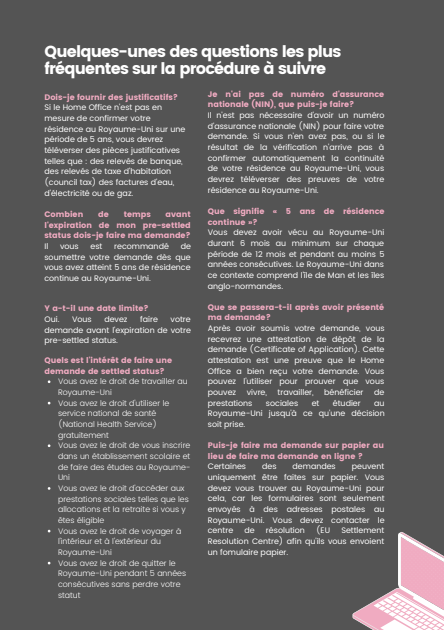
<style>
.page{position:relative;width:444px;height:630px;background:#545454}
.page>*{position:absolute;margin:0;border:0;box-sizing:border-box;transform-origin:0 0}
.t1{font:16px/17.2px "Poppins";letter-spacing:-.05em;color:#fff}
.t2{font:8px/10.8px "Poppins";color:#fff;text-align:justify}
.t3{font:300 8px/10.8px "Poppins";color:#fff}
.t4{font:8px/10.8px "Poppins";color:#f0abc1}
</style>
<div class="page">
<svg style="left:352px;top:532px;width:92px;height:98px"></svg>
<p class="t1" style="left:44px;top:43px;width:298px">Quelques-unes des questions les plus fréquentes sur la procédure à suivre</p>
<p class="t4" style="left:44px;top:92px;width:135px">Dois-je fournir des justificatifs?</p>
<p class="t2" style="left:44px;top:102px;width:142px;text-align:left">Si le Home Office n'est pas en mesure de confirmer votre résidence au Royaume-Uni sur une période de 5 ans, vous devrez téléverser des pièces justificatives telles que : des relevés de banque, des relevés de taxe d'habitation (council tax) des factures d'eau, d'électricité ou de gaz.</p>
<p class="t4" style="left:208px;top:89px;width:178px">Je n'ai pas de numéro d'assurance nationale (NIN), que puis-je faire?</p>
<p class="t2" style="left:208px;top:110px;width:178px">Il n'est pas nécessaire d'avoir un numéro d'assurance nationale (NIN) pour faire votre demande. Si vous n'en avez pas, ou si le résultat de la vérification n'arrive pas à confirmer automatiquement la continuité de votre résidence au Royaume-Uni, vous devrez téléverser des preuves de votre résidence au Royaume-Uni.</p>
<p class="t4" style="left:44px;top:209px;width:40px">Combien</p>
<p class="t4" style="left:98px;top:209px;width:12px">de</p>
<p class="t4" style="left:124px;top:209px;width:29px">temps</p>
<p class="t4" style="left:44px;top:209px;width:148px;text-align:justify;text-indent:121px">avant l'expiration de mon pre-settled status dois-je faire ma demande?</p>
<p class="t2" style="left:44px;top:241px;width:5px">Il</p>
<p class="t2" style="left:60px;top:241px;width:20px">vous</p>
<p class="t2" style="left:90px;top:241px;width:13px">est</p>
<p class="t2" style="left:114px;top:241px;width:56px">recommandé</p>
<p class="t2" style="left:44px;top:241px;width:148px;text-indent:136px">de soumettre votre demande dès que vous avez atteint 5 ans de résidence continue au Royaume-Uni.</p>
<p class="t4" style="left:44px;top:303px;width:106px">Y a-t-il une date limite?</p>
<p class="t2" style="left:44px;top:314px;width:17px">Oui.</p>
<p class="t2" style="left:72px;top:314px;width:21px">Vous</p>
<p class="t2" style="left:104px;top:314px;width:25px">devez</p>
<p class="t2" style="left:140px;top:314px;width:19px">faire</p>
<p class="t2" style="left:44px;top:314px;width:148px;text-indent:126px">votre demande avant l'expiration de votre pre-settled status.</p>
<p class="t4" style="left:44px;top:355px;width:129px">Quels est l'intérêt de faire une demande de settled status?</p>
<p class="t3" style="left:58px;top:376px;width:131px">Vous avez le droit de travailler au<br>Royaume-Uni</p>
<p class="t3" style="left:58px;top:398px;width:113px">Vous avez le droit d'utiliser le service national de santé (National Health Service) gratuitement</p>
<p class="t3" style="left:58px;top:440px;width:134px;text-align:justify">Vous avez le droit de vous inscrire dans un établissement scolaire et de faire des études au Royaume-Uni</p>
<p class="t3" style="left:58px;top:483px;width:132px">Vous avez le droit d'accéder aux prestations sociales telles que les allocations et la retraite si vous y êtes éligible</p>
<p class="t3" style="left:58px;top:526px;width:125px">Vous avez le droit de voyager à l'intérieur et à l'extérieur du<br>Royaume-Uni</p>
<p class="t3" style="left:58px;top:558px;width:130px">Vous avez le droit de quitter le<br>Royaume-Uni pendant 5 années consécutives sans perdre votre statut</p>
<p class="t4" style="left:208px;top:206px;width:178px">Que signifie « 5 ans de résidence continue »?</p>
<p class="t2" style="left:208px;top:227px;width:178px">Vous devez avoir vécu au Royaume-Uni durant 6 mois au minimum sur chaque période de 12 mois et pendant au moins 5 années consécutives. Le Royaume-Uni dans ce contexte comprend l'île de Man et les îles anglo-normandes.</p>
<p class="t4" style="left:208px;top:301px;width:178px">Que se passera-t-il après avoir présenté ma demande?</p>
<p class="t2" style="left:208px;top:323px;width:178px">Après avoir soumis votre demande, vous recevrez une attestation de dépôt de la demande (Certificate of Application). Cette attestation est une preuve que le Home Office a bien reçu votre demande. Vous pouvez l'utiliser pour prouver que vous pouvez</p>
<p class="t2" style="left:247px;top:387px;width:22px">vivre,</p>
<p class="t2" style="left:277px;top:387px;width:38px">travailler,</p>
<p class="t2" style="left:324px;top:387px;width:41px">bénéficier</p>
<p class="t2" style="left:374px;top:387px;width:12px">de</p>
<p class="t2" style="left:208px;top:397px;width:46px">prestations</p>
<p class="t2" style="left:266px;top:397px;width:34px">sociales</p>
<p class="t2" style="left:311px;top:397px;width:9px">et</p>
<p class="t2" style="left:333px;top:397px;width:29px">étudier</p>
<p class="t2" style="left:208px;top:397px;width:178px;text-indent:166px">au Royaume-Uni jusqu'à ce qu'une décision soit prise.</p>
<p class="t4" style="left:208px;top:440px;width:178px">Puis-je faire ma demande sur papier au lieu de faire ma demande en ligne ?</p>
<p class="t2" style="left:208px;top:461px;width:40px">Certaines</p>
<p class="t2" style="left:262px;top:461px;width:16px">des</p>
<p class="t2" style="left:292px;top:461px;width:45px">demandes</p>
<p class="t2" style="left:208px;top:461px;width:178px;text-indent:144px">peuvent uniquement être faites sur papier. Vous devez vous trouver au Royaume-Uni pour cela, car les formulaires sont seulement envoyés à des adresses postales au Royaume-Uni. Vous devez contacter le centre</p>
<p class="t2" style="left:244px;top:525px;width:12px">de</p>
<p class="t2" style="left:266px;top:525px;width:40px">résolution</p>
<p class="t2" style="left:316px;top:525px;width:15px">(EU</p>
<p class="t2" style="left:208px;top:525px;width:178px;text-indent:133px">Settlement Resolution Centre) afin qu'ils vous envoient un fomulaire papier.</p>
</div>
